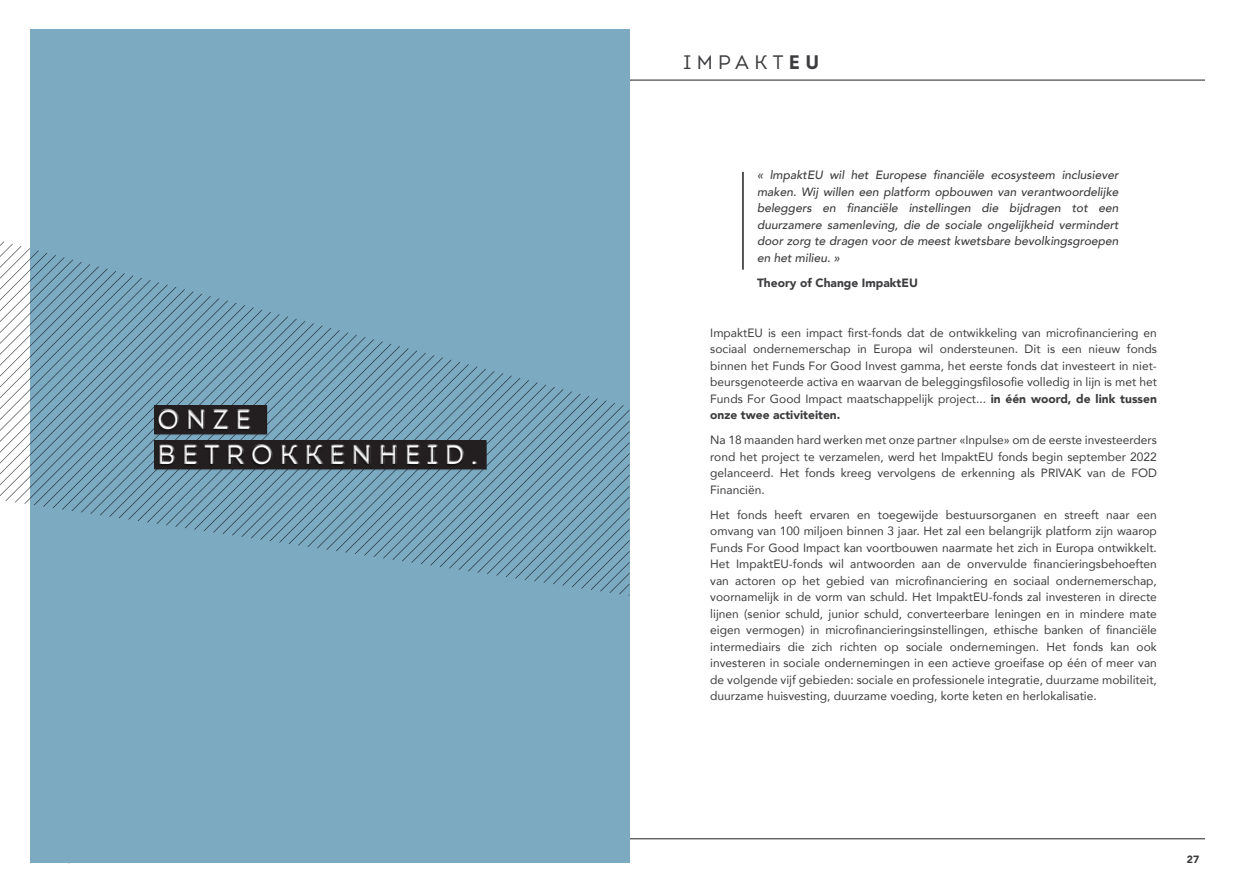
<style>
.page{position:relative;width:1259px;height:893px;background:#fff}
.page>*{position:absolute;margin:0;border:0;box-sizing:border-box;transform-origin:0 0}
.t1{font:26.25px/35.1px "Intro";letter-spacing:.275em;color:#fff}
.t2{font:19.5px "Intro";letter-spacing:.275em;color:#3d3d40}
.t3{font:12px/16.5px "Avenir";color:#3d3d40;text-align:justify}
.t4{font:italic 500 12px/16.5px "Avenir";color:#3d3d40;text-align:justify}
.t5{font:900 12px "Avenir";color:#3d3d40}
.t6{font:900 10.5px "Avenir";color:#3d3d40}
.s1{font-weight:700}
.s2{font-weight:900}
</style>
<div class="page">
<hr style="left:54px;top:80px;width:1151px;height:1px;background:#231f20">
<hr style="left:54px;top:838px;width:1151px;height:1px;background:#231f20">
<hr style="left:742px;top:172px;width:1px;height:98px;background:#231f20">
<div style="left:30px;top:30px;width:599px;height:833px;background:#7caac1"></div>
<svg style="left:0;top:241px;width:629px;height:355px"></svg>
<div style="left:154px;top:440px;width:332px;height:29px;background:#231f20"></div>
<div style="left:154px;top:405px;width:112px;height:28px;background:#231f20"></div>
<div style="left:158px;top:409px;width:323px;height:61px;background:#231f20"></div>
<div style="left:157px;top:410px;width:320px;height:56px;background:#231f20;opacity:.75"></div>
<h1 class="t1" style="left:157px;top:403px;width:321px">ONZE<br>BETROKKENHEID.</h1>
<p class="t2" style="left:683px;top:50px;width:137px">IMPAKT<span class="s1">EU</span></p>
<p class="t4" style="left:757px;top:167px;width:363px">« lmpaktEU wil het Europese financiële ecosysteem inclusiever maken. Wij willen een platform opbouwen van verantwoordelijke beleggers en financiële instellingen die bijdragen tot een duurzamere samenleving, die de sociale ongelijkheid vermindert door zorg te dragen voor de meest kwetsbare bevolkingsgroepen en het milieu. »</p>
<p class="t5" style="left:757px;top:272px;width:162px">Theory of Change ImpaktEU</p>
<p class="t3" style="left:710px;top:324px;width:448px">ImpaktEU is een impact first-fonds dat de ontwikkeling van microfinanciering en sociaal ondernemerschap in Europa wil ondersteunen. Dit is een nieuw fonds binnen het Funds For Good Invest gamma, het eerste fonds dat investeert in niet&shy;beursgenoteerde activa en waarvan de beleggingsfilosofie volledig in lijn is met het Funds For Good Impact maatschappelijk project... <span class="s2">in één woord, de link tussen onze twee activiteiten.</span></p>
<p class="t3" style="left:710px;top:431px;width:448px">Na 18 maanden hard werken met onze partner «Inpulse» om de eerste investeerders rond het project te verzamelen, werd het ImpaktEU fonds begin september 2022 gelanceerd. Het fonds kreeg vervolgens de erkenning als PRIVAK van de FOD Financiën.</p>
<p class="t3" style="left:710px;top:506px;width:448px">Het fonds heeft ervaren en toegewijde bestuursorganen en streeft naar een omvang van 100 miljoen binnen 3 jaar. Het zal een belangrijk platform zijn waarop Funds For Good Impact kan voortbouwen naarmate het zich in Europa ontwikkelt.<br>Het ImpaktEU-fonds wil antwoorden aan de onvervulde financieringsbehoeften van actoren op het gebied van microfinanciering en sociaal ondernemerschap, voornamelijk in de vorm van schuld. Het ImpaktEU-fonds zal investeren in directe lijnen (senior schuld, junior schuld, converteerbare leningen en in mindere mate eigen vermogen) in microfinancieringsinstellingen, ethische banken of financiële intermediairs die zich richten op sociale ondernemingen. Het fonds kan ook investeren in sociale ondernemingen in een actieve groeifase op één of meer van de volgende vijf gebieden: sociale en professionele integratie, duurzame mobiliteit, duurzame huisvesting, duurzame voeding, korte keten en herlokalisatie.</p>
<p class="t6" style="left:1187px;top:850px;width:14px">27</p>
</div>
